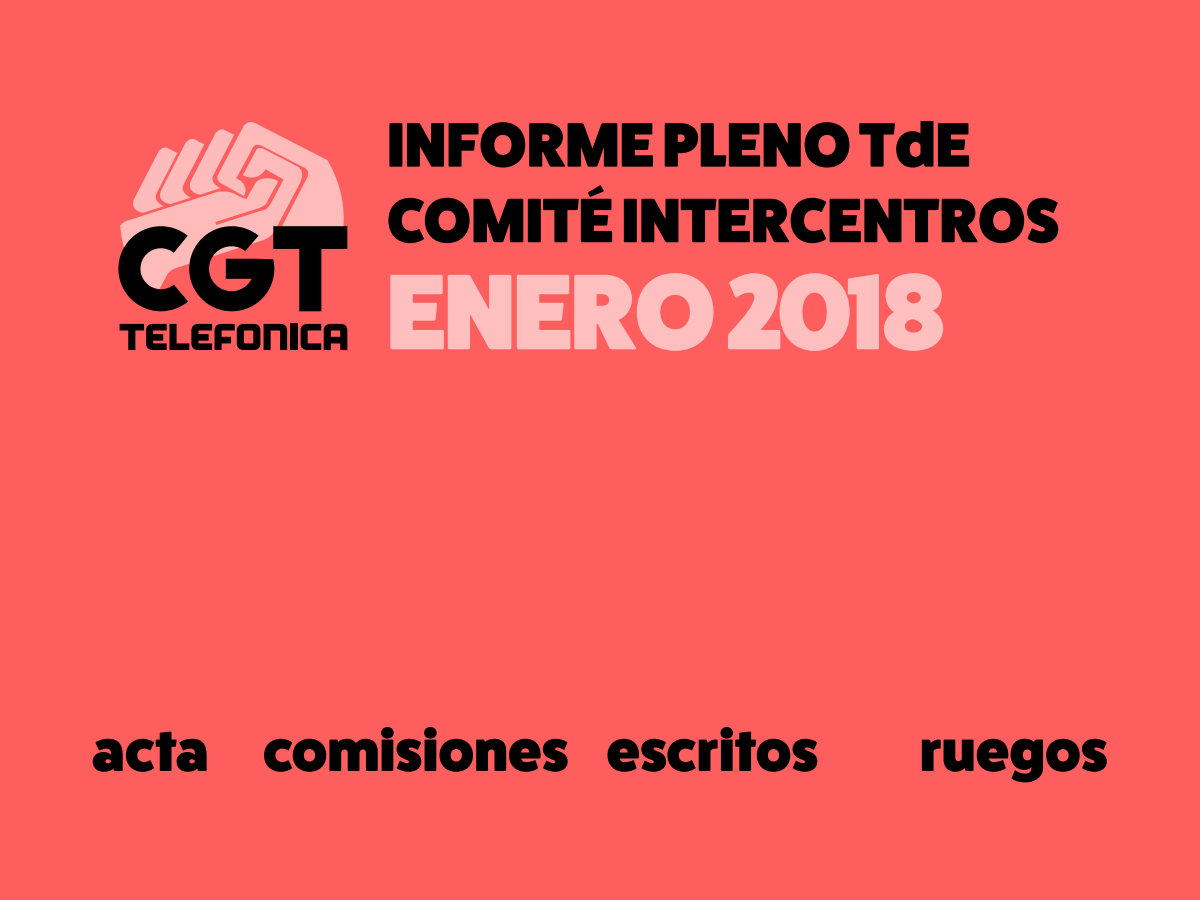
<style>
.page{position:relative;width:1200px;height:900px;background:#ff5e5e}
.page>*{position:absolute;margin:0;border:0;box-sizing:border-box;transform-origin:0 0}
.t1{font:800 108px "Fat Frank";letter-spacing:-.02em;color:#ffbfbf}
.t2{font:800 63px/75.6px "Fat Frank";color:#000}
.t3{font:800 57px "Fat Frank";color:#000}
</style>
<div class="page">
<svg style="left:118px;top:122px;width:229px;height:189px"></svg>
<svg style="left:120px;top:324px;width:167px;height:26px"></svg>
<div style="left:290px;top:324px;width:7px;height:26px;background:#000"></div>
<svg style="left:301px;top:324px;width:46px;height:26px"></svg>
<p class="t2" style="left:387px;top:108px;width:674px">INFORME PLENO TdE<br>COMITÉ INTERCENTROS</p>
<h1 class="t1" style="left:387px;top:251px;width:560px">ENERO 2018</h1>
<p class="t3" style="left:92px;top:719px;width:728px">acta comisiones escritos</p>
<p class="t3" style="left:920px;top:719px;width:190px">ruegos</p>
</div>
